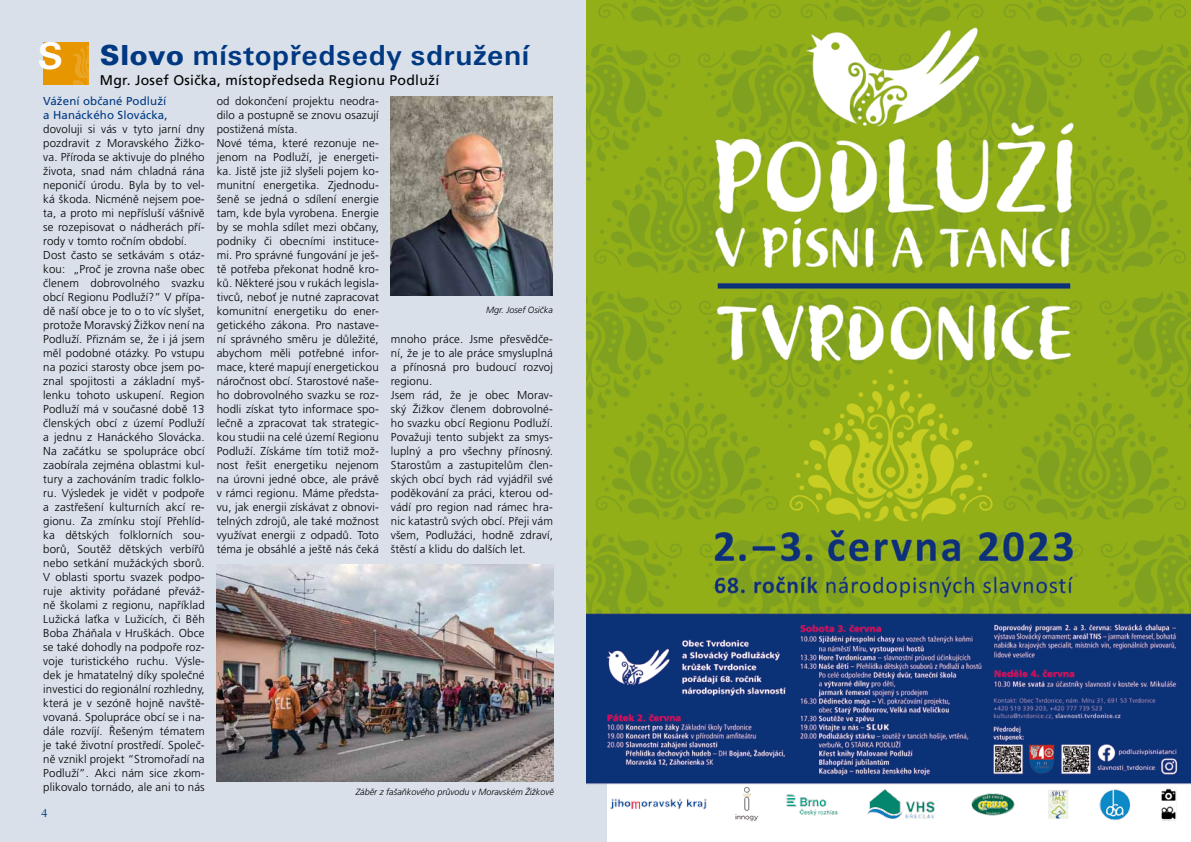
<style>
.page{position:relative;width:1191px;height:842px;background:#fff}
.page>*{position:absolute;margin:0;border:0;box-sizing:border-box;transform-origin:0 0}
.t1{font:700 40px "Unitus TEE";color:#fff}
.t2{font:700 30px "Unitus TEE";letter-spacing:.02em;color:#003882}
.t3{font:14px "Frutiger CE";letter-spacing:.02em;color:#000}
.t4{font:12px "Toronto";color:#003882}
.t5{font:300 11.5px/14px "Frutiger CE";letter-spacing:.01em;color:#000}
.t6{font:11.5px/14px "Frutiger CE";letter-spacing:.01em;color:#003882}
.t7{font:italic 300 9px "Frutiger CE";color:#000}
.s1{font-family:"Unitus TEE Blac";font-weight:400}
</style>
<div class="page">
<div style="left:0;top:0;width:606px;height:842px;background:#d9e0ea"></div>
<div style="left:43px;top:43px;width:45px;height:42px;background:#e89600"></div>
<svg style="left:73px;top:45px;width:15px;height:40px"></svg>
<img style="left:391px;top:96px;width:161px;height:200px">
<img style="left:216px;top:565px;width:337px;height:217px">
<img style="left:587px;top:0;width:604px;height:823px">
<h1 class="t1" style="left:38px;top:33px;width:27px">S</h1>
<h2 class="t2" style="left:100px;top:38px;width:431px"><span class="s1">Slovo</span> místopředsedy sdružení</h2>
<p class="t3" style="left:100px;top:72px;width:341px">Mgr. Josef Osička, místopředseda Regionu Podluží</p>
<p class="t6" style="left:43px;top:94px;width:126px">Vážení občané Podluží a Hanáckého Slovácka,</p>
<p class="t5" style="left:43px;top:122px;width:163px">dovoluji si vás v tyto jarní dny pozdravit z Moravského Žižko&shy;va. Příroda se aktivuje do plného života, snad nám chladná rána neponičí úrodu. Byla by to vel&shy;ká škoda. Nicméně nejsem poe&shy;ta, a proto mi nepřísluší vášnivě se rozepisovat o nádherách pří&shy;rody v tomto ročním období.<br>Dost často se setkávám s otáz&shy;kou: „Proč je zrovna naše obec členem dobrovolného svazku obcí Regionu Podluží?” V přípa&shy;dě naší obce je to o to víc slyšet, protože Moravský Žižkov není na<br>Podluží. Přiznám se, že i já jsem měl podobné otázky. Po vstupu na pozici starosty obce jsem po&shy;znal spojitosti a základní myš&shy;lenku tohoto uskupení. Region<br>Podluží má v současné době 13 členských obcí z území Podluží a jednu z Hanáckého Slovácka.<br>Na začátku se spolupráce obcí zaobírala zejména oblastmi kul&shy;tury a zachováním tradic folklo&shy;ru. Výsledek je vidět v podpoře a zastřešení kulturních akcí re&shy;gionu. Za zmínku stojí Přehlíd&shy;ka dětských folklorních sou&shy;borů, Soutěž dětských verbířů nebo setkání mužáckých sborů.<br>V oblasti sportu svazek podpo&shy;ruje aktivity pořádané převáž&shy;ně školami z regionu, například<br>Lužická laťka v Lužicích, či Běh<br>Boba Zháňala v Hruškách. Obce se také dohodly na podpoře roz&shy;voje turistického ruchu. Výsle&shy;dek je hmatatelný díky společné investici do regionální rozhledny, která je v sezóně hojně navště&shy;vovaná. Spolupráce obcí se i na&shy;dále rozvíjí. Řešeným tématem je také životní prostředí. Společ&shy;ně vznikl projekt “Stromořadí na<br>Podluží”. Akci nám sice zkom&shy;plikovalo tornádo, ale ani to nás</p>
<p class="t4" style="left:42px;top:806px;width:7px">4</p>
<p class="t5" style="left:217px;top:94px;width:164px">od dokončení projektu neodra&shy;dilo a postupně se znovu osazují postižená místa.<br>Nové téma, které rezonuje ne&shy;jenom na Podluží, je energeti&shy;ka. Jistě jste již slyšeli pojem ko&shy;munitní energetika. Zjednodu&shy;šeně se jedná o sdílení energie tam, kde byla vyrobena. Energie by se mohla sdílet mezi občany, podniky či obecními instituce&shy;mi. Pro správné fungování je ješ&shy;tě potřeba překonat hodně kro&shy;ků. Některé jsou v rukách legisla&shy;tivců, neboť je nutné zapracovat komunitní energetiku do ener&shy;getického zákona. Pro nastave&shy;ní správného směru je důležité, abychom měli potřebné infor&shy;mace, které mapují energetickou náročnost obcí. Starostové naše&shy;ho dobrovolného svazku se roz&shy;hodli získat tyto informace spo&shy;lečně a zpracovat tak strategic&shy;kou studii na celé území Regionu<br>Podluží. Získáme tím totiž mož&shy;nost řešit energetiku nejenom na úrovni jedné obce, ale právě v rámci regionu. Máme předsta&shy;vu, jak energii získávat z obnovi&shy;telných zdrojů, ale také možnost využívat energii z odpadů. Toto téma je obsáhlé a ještě nás čeká</p>
<p class="t7" style="left:486px;top:305px;width:68px">Mgr. Josef Osička</p>
<p class="t5" style="left:391px;top:332px;width:164px">mnoho práce. Jsme přesvědče&shy;ní, že je to ale práce smysluplná a přínosná pro budoucí rozvoj regionu.<br>Jsem rád, že je obec Morav&shy;ský Žižkov členem dobrovolné&shy;ho svazku obcí Regionu Podluží.<br>Považuji tento subjekt za smys&shy;luplný a pro všechny přínosný.<br>Starostům a zastupitelům člen&shy;ských obcí bych rád vyjádřil své poděkování za práci, kterou od&shy;vádí pro region nad rámec hra&shy;nic katastrů svých obcí. Přeji vám všem, Podlužáci, hodně zdraví, štěstí a klidu do dalších let.</p>
<p class="t7" style="left:356px;top:786px;width:200px">Záběr z fašaňkového průvodu v Moravském Žižkově</p>
</div>
